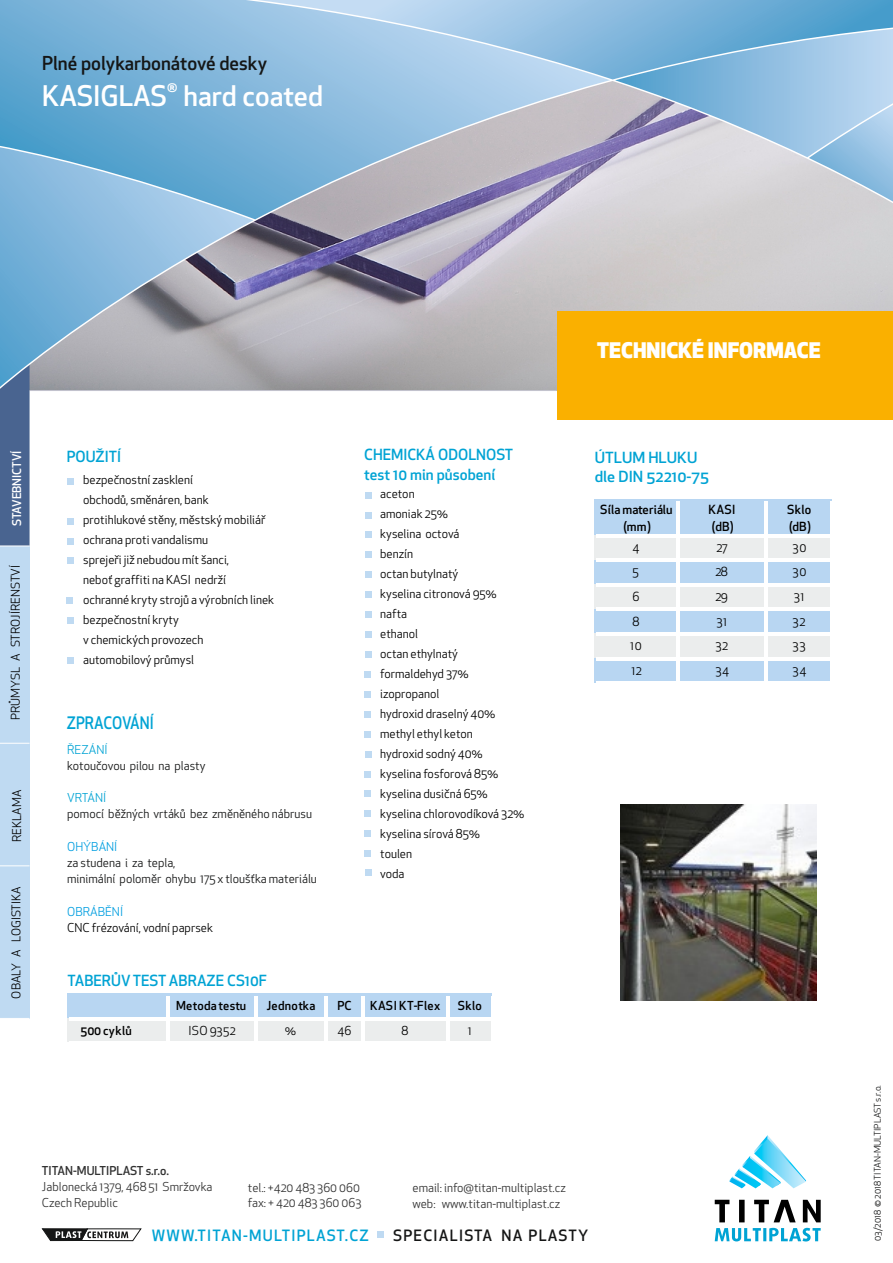
<style>
.page{position:relative;width:893px;height:1263px;background:#fff}
.page>*{position:absolute;margin:0;border:0;box-sizing:border-box;transform-origin:0 0}
.t1{font:500 27.75px "Apex New";color:#fff}
.t2{font:21px "Apex New";color:#fff}
.t3{font:500 18.75px "Apex New";color:#151616}
.t4{font:500 16.8px "Apex New";color:#00a3d4;scale:.89 1}
.t5{font:500 15.3px "Apex New";letter-spacing:.08em;color:#00a3d4}
.t6{font:500 15.3px "Apex New";letter-spacing:.08em;color:#151616}
.t7{font:500 15px/19.5px "Apex New";color:#00a3d4}
.t8{font:500 15px/19.5px "Apex New";color:#00a3d4;scale:1.05 1}
.t9{font:500 13.95px "Apex New";color:#fff}
.t10{font:500 12.3px/16.8px "Apex New";letter-spacing:.015em;color:#000}
.t11{font:12.3px "Apex New";letter-spacing:.04em;color:#000}
.t12{font:500 12.15px "Apex New";letter-spacing:.02em;color:#000}
.t13{font:12.15px "Apex New";letter-spacing:.05em;color:#000}
.t14{font:12px/20px "Apex New";color:#000}
.t15{font:12px/15.6px "Apex New";color:#333}
.t16{font:12px/16.2px "Apex New";color:#151616}
.t17{font:500 12px "Apex New";color:#333}
.t18{font:12px "Apex New";color:#009ee0}
.t19{font:12px "Apex New";color:#00a3d4}
.t20{font:12px "Arial";color:#151616}
.t21{font:11.85px "Apex New";color:#000}
.t22{font:500 11.85px "Apex New";color:#fff}
.t23{font:9px "Apex New";color:#151616}
.s1{font-family:"Apex New";font-size:12.15px;color:#000}
</style>
<div class="page">
<div style="left:0;top:546px;width:30px;height:472px;background:#bfdaf2"></div>
<div style="left:0;top:360px;width:30px;height:186px;background:#496490"></div>
<hr style="left:0;top:865px;width:30px;height:1px;background:#fff">
<hr style="left:0;top:545px;width:30px;height:1px;background:#fff">
<hr style="left:0;top:743px;width:30px;height:1px;background:#fff">
<hr style="left:30px;top:390px;width:527px;height:1px;background:#c4c4cf">
<svg style="left:0;top:0;width:893px;height:390px;background:#9eb7ce"></svg>
<svg style="left:715px;top:1200px;width:106px;height:22px"></svg>
<svg style="left:715px;top:1228px;width:106px;height:13px"></svg>
<svg style="left:729px;top:1135px;width:77px;height:53px"></svg>
<svg style="left:41px;top:1228px;width:101px;height:13px"></svg>
<div style="left:377px;top:1231px;width:7px;height:7px;background:#bfdaf2"></div>
<div style="left:557px;top:311px;width:336px;height:108px;background:#fab000"></div>
<img style="left:620px;top:805px;width:196px;height:195px">
<svg style="left:365px;top:532px;width:6px;height:6px"></svg>
<svg style="left:365px;top:492px;width:6px;height:6px"></svg>
<div style="left:365px;top:551px;width:6px;height:7px;background:#bfdaf2"></div>
<svg style="left:365px;top:572px;width:6px;height:6px"></svg>
<svg style="left:365px;top:512px;width:6px;height:6px"></svg>
<div style="left:365px;top:611px;width:6px;height:7px;background:#bfdaf2"></div>
<div style="left:365px;top:631px;width:6px;height:7px;background:#bfdaf2"></div>
<div style="left:365px;top:651px;width:6px;height:7px;background:#bfdaf2"></div>
<svg style="left:365px;top:592px;width:6px;height:6px"></svg>
<div style="left:365px;top:691px;width:6px;height:7px;background:#bfdaf2"></div>
<svg style="left:365px;top:711px;width:6px;height:6px"></svg>
<svg style="left:365px;top:731px;width:6px;height:6px"></svg>
<div style="left:365px;top:671px;width:6px;height:7px;background:#bfdaf2"></div>
<svg style="left:365px;top:771px;width:6px;height:6px"></svg>
<svg style="left:365px;top:791px;width:6px;height:6px"></svg>
<svg style="left:365px;top:811px;width:6px;height:6px"></svg>
<svg style="left:365px;top:751px;width:6px;height:6px"></svg>
<svg style="left:365px;top:830px;width:6px;height:6px"></svg>
<div style="left:365px;top:850px;width:6px;height:7px;background:#bfdaf2"></div>
<div style="left:365px;top:869px;width:6px;height:7px;background:#bfdaf2"></div>
<div style="left:594px;top:499px;width:239px;height:37px;background:#b8d6f2"></div>
<hr style="left:832px;top:499px;width:2px;height:37px;background:#fff">
<div style="left:594px;top:535px;width:239px;height:26px;background:#ebeded"></div>
<div style="left:594px;top:560px;width:239px;height:25px;background:#b8d6f2"></div>
<div style="left:594px;top:584px;width:239px;height:26px;background:#ebeded"></div>
<div style="left:594px;top:609px;width:239px;height:26px;background:#b8d6f2"></div>
<div style="left:594px;top:633px;width:239px;height:26px;background:#ebeded"></div>
<div style="left:594px;top:658px;width:239px;height:26px;background:#b8d6f2"></div>
<hr style="left:594px;top:683px;width:240px;height:2px;background:#fff">
<hr style="left:676px;top:501px;width:3px;height:184px;background:#fff">
<hr style="left:765px;top:501px;width:3px;height:184px;background:#fff">
<hr style="left:831px;top:501px;width:3px;height:184px;background:#fff">
<hr style="left:597px;top:534px;width:237px;height:3px;background:#fff">
<hr style="left:597px;top:559px;width:237px;height:3px;background:#fff">
<hr style="left:597px;top:583px;width:237px;height:3px;background:#fff">
<hr style="left:597px;top:608px;width:237px;height:3px;background:#fff">
<hr style="left:597px;top:632px;width:237px;height:4px;background:#fff">
<hr style="left:597px;top:657px;width:237px;height:3px;background:#fff">
<hr style="left:597px;top:682px;width:237px;height:3px;background:#fff">
<div style="left:67px;top:994px;width:427px;height:25px;background:#b8d6f2"></div>
<hr style="left:492px;top:994px;width:3px;height:25px;background:#fff">
<div style="left:67px;top:1018px;width:427px;height:25px;background:#ebeded"></div>
<hr style="left:67px;top:1042px;width:428px;height:3px;background:#fff">
<hr style="left:166px;top:996px;width:3px;height:48px;background:#fff">
<hr style="left:255px;top:996px;width:3px;height:48px;background:#fff">
<hr style="left:324px;top:996px;width:3px;height:48px;background:#fff">
<hr style="left:361px;top:996px;width:4px;height:48px;background:#fff">
<hr style="left:446px;top:996px;width:4px;height:48px;background:#fff">
<hr style="left:491px;top:996px;width:4px;height:48px;background:#fff">
<hr style="left:69px;top:1017px;width:426px;height:3px;background:#fff">
<hr style="left:69px;top:1041px;width:426px;height:3px;background:#fff">
<div style="left:67px;top:478px;width:7px;height:6px;background:#bfdaf2"></div>
<div style="left:67px;top:657px;width:6px;height:7px;background:#bfdaf2"></div>
<div style="left:67px;top:518px;width:7px;height:7px;background:#bfdaf2"></div>
<svg style="left:67px;top:538px;width:6px;height:6px"></svg>
<div style="left:67px;top:557px;width:6px;height:7px;background:#bfdaf2"></div>
<div style="left:67px;top:597px;width:6px;height:7px;background:#bfdaf2"></div>
<svg style="left:68px;top:617px;width:6px;height:6px"></svg>
<h3 class="t3" style="left:42px;top:56px;width:226px">Plné polykarbonátové desky</h3>
<p class="t9" style="left:167px;top:81px;width:12px">®</p>
<h1 class="t1" style="left:42px;top:85px;width:282px">KASIGLAS hard coated</h1>
<p class="t22" style="left:12px;top:526px;width:77px;rotate:-90deg">STAVEBNICTVÍ</p>
<p class="t21" style="left:11px;top:720px;width:156px;rotate:-90deg">PRŮMYSL A STROJÍRENSTVÍ</p>
<p class="t21" style="left:12px;top:842px;width:54px;rotate:-90deg">REKLAMA</p>
<p class="t21" style="left:11px;top:998px;width:114px;rotate:-90deg">OBALY A LOGISTIKA</p>
<p class="t7" style="left:67px;top:448px;width:56px">POUŽITÍ</p>
<p class="t14" style="left:83px;top:471px;width:193px">bezpečnostní zasklení<br>obchodů, směnáren, bank protihlukové stěny, městský mobiliář ochrana proti vandalismu<br>sprejeři již nebudou mít šanci,<br>neboť graffiti na KASI nedrží ochranné kryty strojů a výrobních linek bezpečnostní kryty<br>v chemických provozech automobilový průmysl</p>
<h3 class="t4" style="left:67px;top:716px;width:99px">ZPRACOVÁNÍ</h3>
<p class="t19" style="left:67px;top:744px;width:42px">ŘEZÁNÍ</p>
<p class="t19" style="left:67px;top:793px;width:41px">VRTÁNÍ</p>
<p class="t16" style="left:67px;top:759px;width:140px">kotoučovou pilou na plasty</p>
<p class="t16" style="left:67px;top:807px;width:246px">pomocí běžných vrtáků bez změněného nábrusu</p>
<p class="t16" style="left:67px;top:856px;width:251px">za studena i za tepla,<br>minimální poloměr ohybu 175 x tloušťka materiálu</p>
<p class="t18" style="left:67px;top:842px;width:52px">OHÝBÁNÍ</p>
<p class="t18" style="left:67px;top:907px;width:57px">OBRÁBĚNÍ</p>
<p class="t14" style="left:67px;top:919px;width:147px">CNC frézování, vodní paprsek</p>
<p class="t7" style="left:68px;top:973px;width:201px">TABERŮVTEST ABRAZE CS10F</p>
<p class="t7" style="left:364px;top:447px;width:150px">CHEMICKÁ ODOLNOST test 10 min působení</p>
<p class="t14" style="left:380px;top:485px;width:146px">aceton<br>amoniak 25%<br>kyselina octová<br>benzín<br>octan butylnatý<br>kyselina citronová 95% nafta<br>ethanol<br>octan ethylnatý formaldehyd 37% izopropanol<br>hydroxid draselný 40% methyl ethyl keton<br>hydroxid sodný 40% kyselina fosforová 85% kyselina dusičná 65% kyselina chlorovodíková 32% kyselina sírová 85%<br>toulen<br>voda</p>
<p class="t12" style="left:176px;top:1001px;width:72px">Metoda testu</p>
<p class="t12" style="left:267px;top:1001px;width:50px">Jednotka</p>
<p class="t12" style="left:338px;top:1001px;width:15px">PC</p>
<p class="t12" style="left:370px;top:1001px;width:72px">KASI KT-Flex</p>
<p class="t12" style="left:458px;top:1001px;width:26px">Sklo</p>
<p class="t12" style="left:81px;top:1025px;width:53px">500 cyklů</p>
<p class="t13" style="left:188px;top:1025px;width:49px">ISO9352</p>
<p class="t13" style="left:285px;top:1025px;width:13px">%</p>
<p class="t13" style="left:338px;top:1025px;width:15px">46</p>
<p class="t13" style="left:468px;top:1025px;width:5px">1</p>
<p class="t20" style="left:395px;top:1027px;width:15px">≤<span class="s1">8</span></p>
<h2 class="t2" style="left:597px;top:342px;width:225px">TECHNICKÉ INFORMACE</h2>
<p class="t8" style="left:595px;top:449px;width:111px">ÚTLUM HLUKU dle DIN 52210-75</p>
<p class="t10" style="left:600px;top:502px;width:74px;text-align:center">Sílamateriálu (mm)</p>
<p class="t10" style="left:709px;top:502px;width:28px">KASI (dB)</p>
<p class="t10" style="left:787px;top:502px;width:26px">Sklo (dB)</p>
<p class="t11" style="left:632px;top:543px;width:9px">4</p>
<p class="t11" style="left:716px;top:543px;width:12px">27</p>
<p class="t11" style="left:793px;top:543px;width:15px">30</p>
<p class="t11" style="left:632px;top:567px;width:8px">5</p>
<p class="t11" style="left:715px;top:567px;width:14px">28</p>
<p class="t11" style="left:793px;top:567px;width:15px">30</p>
<p class="t11" style="left:632px;top:592px;width:9px">6</p>
<p class="t11" style="left:715px;top:592px;width:14px">29</p>
<p class="t11" style="left:794px;top:592px;width:12px">31</p>
<p class="t11" style="left:632px;top:616px;width:9px">8</p>
<p class="t11" style="left:716px;top:616px;width:12px">31</p>
<p class="t11" style="left:793px;top:616px;width:14px">32</p>
<p class="t11" style="left:630px;top:641px;width:13px">10</p>
<p class="t11" style="left:715px;top:641px;width:14px">32</p>
<p class="t11" style="left:793px;top:641px;width:14px">33</p>
<p class="t11" style="left:631px;top:666px;width:12px">12</p>
<p class="t11" style="left:715px;top:666px;width:15px">34</p>
<p class="t11" style="left:793px;top:666px;width:15px">34</p>
<p class="t17" style="left:42px;top:1166px;width:129px">TITAN-MULTIPLAST s.r.o.</p>
<p class="t15" style="left:42px;top:1180px;width:172px">Jablonecká 1379, 468 51 Smržovka<br>Czech Republic</p>
<p class="t15" style="left:248px;top:1181px;width:115px">tel.: +420 483 360 060 fax: + 420 483 360 063</p>
<p class="t15" style="left:413px;top:1181px;width:155px">email: info@titan-multiplast.cz web: www.titan-multiplast.cz</p>
<p class="t5" style="left:152px;top:1229px;width:219px">WWW.TITAN-MULTIPLAST.CZ</p>
<p class="t6" style="left:393px;top:1229px;width:197px">SPECIALISTA NA PLASTY</p>
<p class="t23" style="left:874px;top:1241px;width:158px;rotate:-90deg">03/2018 © 2018 TITAN-MULTIPLAST s.r.o.</p>
</div>
